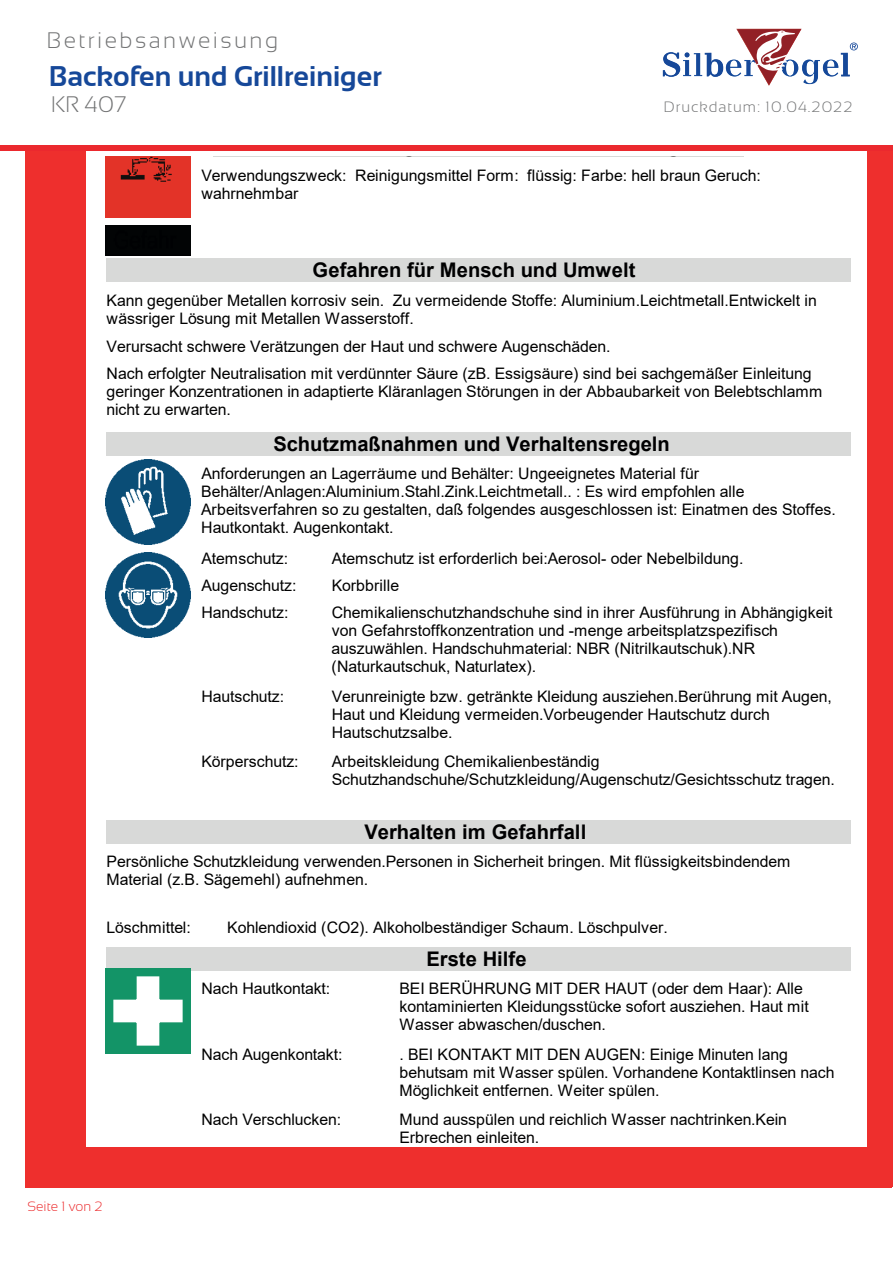
<style>
.page{position:relative;width:893px;height:1263px;background:#fff}
.page>*{position:absolute;margin:0;border:0;box-sizing:border-box;transform-origin:0 0}
.t1{font:700 28.5px "Sansation";color:#164899}
.t2{font:300 22.5px "Sansation";letter-spacing:.11em;color:#727374}
.t3{font:700 20.1px "Arial";color:#000001}
.t4{font:15.9px/18px "Arial";letter-spacing:-.005em;color:#000001}
.t5{font:300 15px "Sansation";letter-spacing:.07em;color:#727374}
.t6{font:300 13.5px "Sansation";color:#ec282a}
</style>
<div class="page">
<img style="left:105px;top:156px;width:85px;height:61px">
<div style="left:249px;top:134px;width:494px;height:23px;background:#d8d9d8"></div>
<div style="left:105px;top:226px;width:85px;height:30px;background:#020405"></div>
<div style="left:107px;top:259px;width:743px;height:23px;background:#d8d9d8"></div>
<div style="left:107px;top:432px;width:743px;height:24px;background:#d8d9d8"></div>
<img style="left:105px;top:459px;width:85px;height:85px">
<img style="left:105px;top:553px;width:85px;height:84px">
<div style="left:107px;top:820px;width:743px;height:24px;background:#d8d9d8"></div>
<div style="left:107px;top:947px;width:743px;height:24px;background:#d8d9d8"></div>
<img style="left:105px;top:969px;width:85px;height:84px">
<div style="left:0;top:1px;width:892px;height:155px;background:#fff"></div>
<svg style="left:662px;top:29px;width:195px;height:57px"></svg>
<div style="left:25px;top:1147px;width:866px;height:40px;background:#ee2f2d"></div>
<div style="left:25px;top:152px;width:61px;height:1033px;background:#ee2f2d"></div>
<div style="left:867px;top:152px;width:25px;height:1035px;background:#ee2f2d"></div>
<div style="left:0;top:146px;width:892px;height:5px;background:#eb292e"></div>
<h2 class="t2" style="left:47px;top:28px;width:233px">Betriebsanweisung</h2>
<h1 class="t1" style="left:49px;top:60px;width:334px">Backofen und Grillreiniger</h1>
<h2 class="t2" style="left:51px;top:92px;width:77px">KR 407</h2>
<p class="t5" style="left:664px;top:99px;width:190px">Druckdatum: 10.04.2022</p>
<p class="t4" style="left:201px;top:166px;width:561px">Verwendungszweck: Reinigungsmittel Form: flüssig: Farbe: hell braun Geruch: wahrnehmbar</p>
<p class="t3" style="left:312px;top:256px;width:324px">Gefahren für Mensch und Umwelt</p>
<p class="t4" style="left:107px;top:291px;width:711px">Kann gegenüber Metallen korrosiv sein. Zu vermeidende Stoffe: Aluminium.Leichtmetall.Entwickelt in wässriger Lösung mit Metallen Wasserstoff.</p>
<p class="t4" style="left:107px;top:333px;width:706px;line-height:27px">Verursacht schwere Verätzungen der Haut und schwere Augenschäden.<br>Nach erfolgter Neutralisation mit verdünnter Säure (zB. Essigsäure) sind bei sachgemäßer Einleitung</p>
<p class="t4" style="left:106px;top:382px;width:717px">geringer Konzentrationen in adaptierte Kläranlagen Störungen in der Abbaubarkeit von Belebtschlamm nicht zu erwarten.</p>
<p class="t3" style="left:273px;top:430px;width:398px">Schutzmaßnahmen und Verhaltensregeln</p>
<p class="t4" style="left:201px;top:464px;width:636px">Anforderungen an Lagerräume und Behälter: Ungeeignetes Material für Behälter/Anlagen:Aluminium.Stahl.Zink.Leichtmetall.. : Es wird empfohlen alle Arbeitsverfahren so zu gestalten, daß folgendes ausgeschlossen ist: Einatmen des Stoffes.<br>Hautkontakt. Augenkontakt.</p>
<p class="t4" style="left:201px;top:549px;width:88px">Atemschutz:</p>
<p class="t4" style="left:332px;top:549px;width:413px">Atemschutz ist erforderlich bei:Aerosol- oder Nebelbildung.</p>
<p class="t4" style="left:201px;top:576px;width:97px">Augenschutz:</p>
<p class="t4" style="left:332px;top:576px;width:69px">Korbbrille</p>
<p class="t4" style="left:201px;top:603px;width:89px">Handschutz:</p>
<p class="t4" style="left:331px;top:603px;width:502px">Chemikalienschutzhandschuhe sind in ihrer Ausführung in Abhängigkeit von Gefahrstoffkonzentration und -menge arbeitsplatzspezifisch auszuwählen. Handschuhmaterial: NBR (Nitrilkautschuk).NR (Naturkautschuk, Naturlatex).</p>
<p class="t4" style="left:201px;top:687px;width:84px">Hautschutz:</p>
<p class="t4" style="left:332px;top:687px;width:501px">Verunreinigte bzw. getränkte Kleidung ausziehen.Berührung mit Augen,<br>Haut und Kleidung vermeiden.Vorbeugender Hautschutz durch<br>Hautschutzsalbe.</p>
<p class="t4" style="left:201px;top:752px;width:99px">Körperschutz:</p>
<p class="t4" style="left:332px;top:752px;width:505px">Arbeitskleidung Chemikalienbeständig<br>Schutzhandschuhe/Schutzkleidung/Augenschutz/Gesichtsschutz tragen.</p>
<p class="t3" style="left:364px;top:818px;width:223px">Verhalten im Gefahrfall</p>
<p class="t4" style="left:106px;top:852px;width:685px">Persönliche Schutzkleidung verwenden.Personen in Sicherheit bringen. Mit flüssigkeitsbindendem<br>Material (z.B. Sägemehl) aufnehmen.</p>
<p class="t4" style="left:107px;top:918px;width:86px">Löschmittel:</p>
<p class="t4" style="left:227px;top:918px;width:442px">Kohlendioxid (CO2). Alkoholbeständiger Schaum. Löschpulver.</p>
<p class="t3" style="left:426px;top:945px;width:102px">Erste Hilfe</p>
<p class="t4" style="left:201px;top:979px;width:130px">Nach Hautkontakt:</p>
<p class="t4" style="left:399px;top:979px;width:411px">BEI BERÜHRUNG MIT DER HAUT (oder dem Haar): Alle kontaminierten Kleidungsstücke sofort ausziehen. Haut mit<br>Wasser abwaschen/duschen.</p>
<p class="t4" style="left:201px;top:1045px;width:143px">Nach Augenkontakt:</p>
<p class="t4" style="left:399px;top:1045px;width:437px">. BEI KONTAKT MIT DEN AUGEN: Einige Minuten lang behutsam mit Wasser spülen. Vorhandene Kontaktlinsen nach<br>Möglichkeit entfernen. Weiter spülen.</p>
<p class="t4" style="left:201px;top:1110px;width:141px">Nach Verschlucken:</p>
<p class="t4" style="left:399px;top:1110px;width:389px">Mund ausspülen und reichlich Wasser nachtrinken.Kein<br>Erbrechen einleiten.</p>
<p class="t6" style="left:28px;top:1199px;width:77px">Seite 1 von 2</p>
</div>
